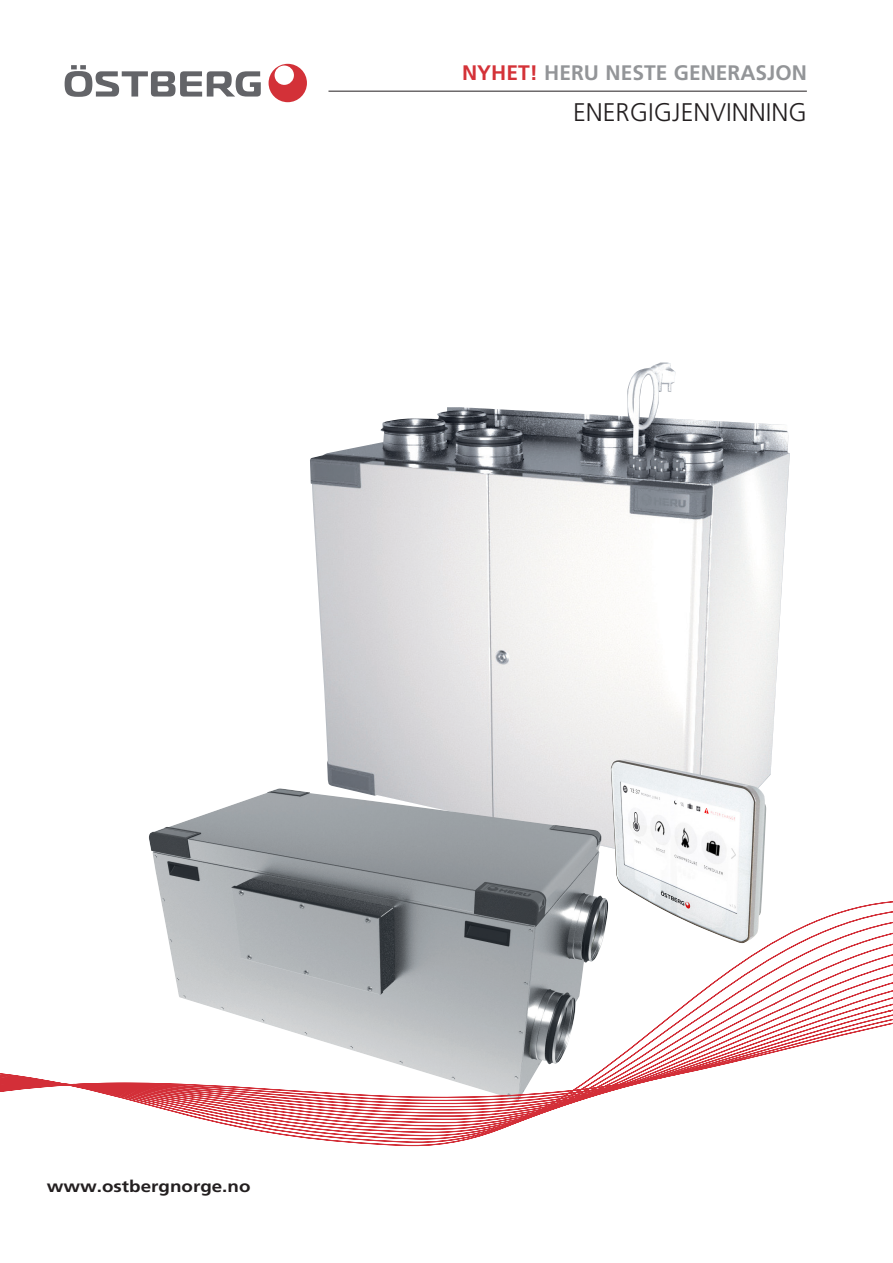
<style>
.page{position:relative;width:893px;height:1263px;background:#fff}
.page>*{position:absolute;margin:0;border:0;box-sizing:border-box;transform-origin:0 0}
.t1{font:300 25.5px "Frutiger LT Std";color:#231f20}
.t2{font:700 21px "Frutiger LT Std";color:#939598}
.t3{font:700 16.5px "Frutiger LT Std";color:#231f20;scale:1.14 1}
.s1{color:#d43238}
</style>
<div class="page">
<img style="left:310px;top:362px;width:480px;height:486px">
<img style="left:149px;top:789px;width:459px;height:111px">
<hr style="left:328px;top:91px;width:479px;height:1px;background:#231f20">
<svg style="left:161px;top:900px;width:732px;height:8px"></svg>
<svg style="left:162px;top:908px;width:731px;height:8px"></svg>
<svg style="left:164px;top:916px;width:729px;height:7px"></svg>
<svg style="left:165px;top:923px;width:728px;height:8px"></svg>
<svg style="left:167px;top:931px;width:726px;height:8px"></svg>
<svg style="left:168px;top:939px;width:725px;height:7px"></svg>
<svg style="left:169px;top:946px;width:720px;height:7px"></svg>
<svg style="left:171px;top:953px;width:722px;height:7px"></svg>
<svg style="left:172px;top:960px;width:721px;height:7px"></svg>
<svg style="left:173px;top:967px;width:720px;height:7px"></svg>
<svg style="left:175px;top:974px;width:718px;height:6px"></svg>
<svg style="left:176px;top:980px;width:717px;height:6px"></svg>
<svg style="left:177px;top:986px;width:716px;height:5px"></svg>
<svg style="left:178px;top:991px;width:715px;height:5px"></svg>
<svg style="left:179px;top:996px;width:714px;height:5px"></svg>
<svg style="left:0;top:1001px;width:893px;height:146px"></svg>
<div style="left:269px;top:64px;width:38px;height:38px;background:#d33138;border-radius:50%"></div>
<div style="left:275px;top:66px;width:19px;height:19px;background:#fff;border-radius:50%"></div>
<svg style="left:65px;top:65px;width:196px;height:32px"></svg>
<img style="left:611px;top:759px;width:155px;height:184px">
<p class="t2" style="left:462px;top:61px;width:346px"><span class="s1">NYHET!</span> HERU NESTE GENERASJON</p>
<p class="t1" style="left:573px;top:98px;width:235px">ENERGIGJENVINNING</p>
<p class="t3" style="left:47px;top:1176px;width:180px">www.ostbergnorge.no</p>
</div>
